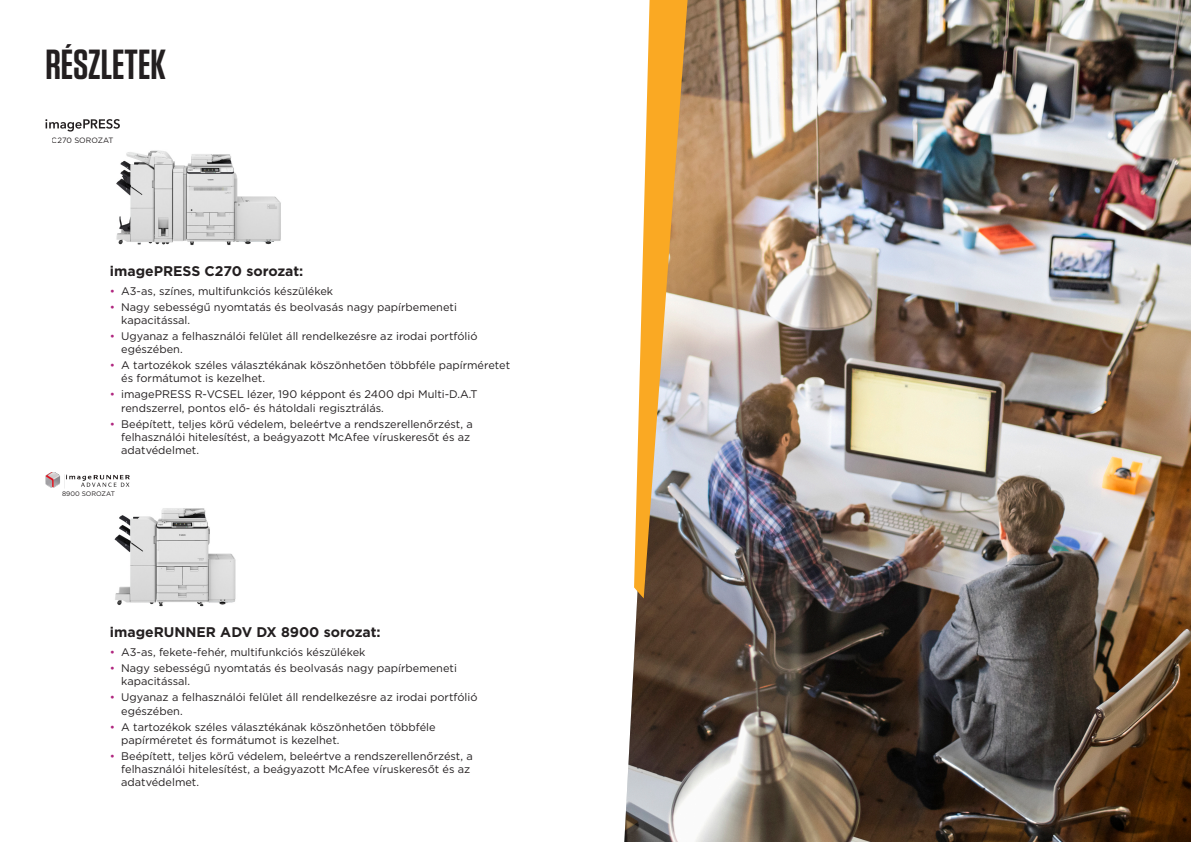
<style>
.page{position:relative;width:1191px;height:842px;background:#fff}
.page>*{position:absolute;margin:0;border:0;box-sizing:border-box;transform-origin:0 0}
.page_title{font:600 42px "Tungsten";color:#231f20}
.Tertialry_title{font:700 14px "Gotham";color:#231f20}
.t1{font:11px/13.2px "Gotham";color:#231f20}
.t2{font:7.7px "Gotham";color:#231f20}
.t3{font:6.6px "Gotham";color:#231f20}
.s1{color:#b0267f}
</style>
<div class="page">
<img style="left:114px;top:508px;width:122px;height:99px">
<img style="left:116px;top:150px;width:165px;height:95px">
<svg style="left:45px;top:119px;width:75px;height:13px"></svg>
<img style="left:45px;top:472px;width:85px;height:16px">
<img style="left:624px;top:0;width:567px;height:842px">
<svg style="left:634px;top:0;width:53px;height:598px;background:#d9ae6d"></svg>
<p class="page_title" style="left:45px;top:43px;width:122px">RÉSZLETEK</p>
<p class="t2" style="left:52px;top:135px;width:63px">C270 SOROZAT</p>
<p class="Tertialry_title" style="left:110px;top:262px;width:195px">imagePRESS C270 sorozat:</p>
<p class="t1" style="left:110px;top:284px;width:225px"><span class="s1">•</span> A3-as, színes, multifunkciós készülékek</p>
<p class="t1" style="left:121px;top:300px;width:337px;text-indent:-11px"><span class="s1">•</span> Nagy sebességű nyomtatás és beolvasás nagy papírbemeneti kapacitással.</p>
<p class="t1" style="left:121px;top:329px;width:358px;text-indent:-11px"><span class="s1">•</span> Ugyanaz a felhasználói felület áll rendelkezésre az irodai portfólió egészében.</p>
<p class="t1" style="left:121px;top:358px;width:390px;text-indent:-11px"><span class="s1">•</span> A tartozékok széles választékának köszönhetően többféle papírméretet és formátumot is kezelhet.</p>
<p class="t1" style="left:121px;top:388px;width:358px;text-indent:-11px"><span class="s1">•</span> imagePRESS R-VCSEL lézer, 190 képpont és 2400 dpi Multi-D.A.T rendszerrel, pontos elő- és hátoldali regisztrálás.</p>
<p class="t1" style="left:121px;top:417px;width:353px;text-indent:-11px"><span class="s1">•</span> Beépített, teljes körű védelem, beleértve a rendszerellenőrzést, a felhasználói hitelesítést, a beágyazott McAfee víruskeresőt és az adatvédelmet.</p>
<p class="t3" style="left:62px;top:490px;width:54px">8900 SOROZAT</p>
<p class="Tertialry_title" style="left:110px;top:623px;width:272px">imageRUNNER ADV DX 8900 sorozat:</p>
<p class="t1" style="left:110px;top:645px;width:257px"><span class="s1">•</span> A3-as, fekete-fehér, multifunkciós készülékek</p>
<p class="t1" style="left:121px;top:661px;width:337px;text-indent:-11px"><span class="s1">•</span> Nagy sebességű nyomtatás és beolvasás nagy papírbemeneti kapacitással.</p>
<p class="t1" style="left:121px;top:691px;width:358px;text-indent:-11px"><span class="s1">•</span> Ugyanaz a felhasználói felület áll rendelkezésre az irodai portfólió egészében.</p>
<p class="t1" style="left:121px;top:720px;width:316px;text-indent:-11px"><span class="s1">•</span> A tartozékok széles választékának köszönhetően többféle papírméretet és formátumot is kezelhet.</p>
<p class="t1" style="left:121px;top:749px;width:353px;text-indent:-11px"><span class="s1">•</span> Beépített, teljes körű védelem, beleértve a rendszerellenőrzést, a felhasználói hitelesítést, a beágyazott McAfee víruskeresőt és az adatvédelmet.</p>
</div>
